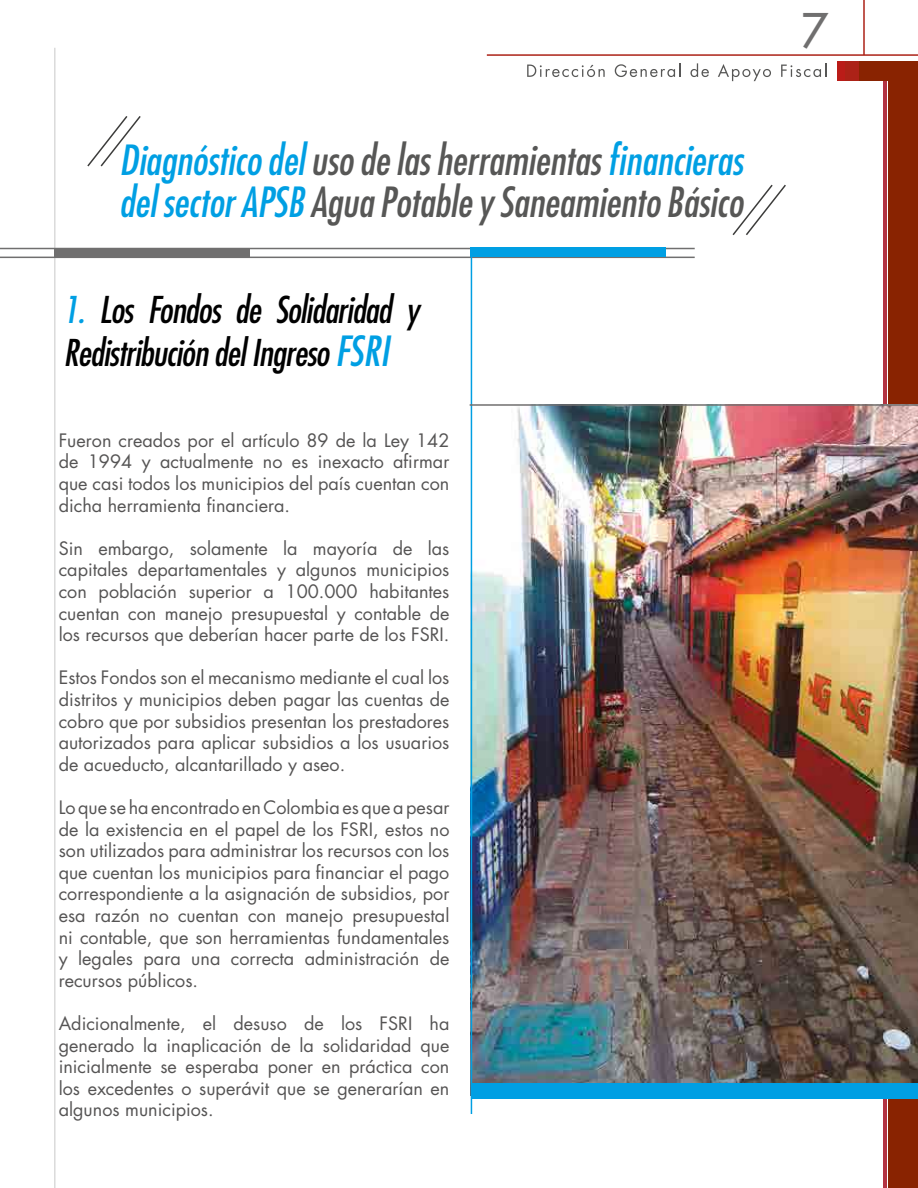
<style>
.page{position:relative;width:918px;height:1188px;background:#fff}
.page>*{position:absolute;margin:0;border:0;box-sizing:border-box;transform-origin:0 0}
.t1{font:500 46.5px "Futura Std";color:#706f6f}
.t2{font:italic condensed 40.5px/42px "Futura Std";color:#575756}
.t3{font:italic condensed 36px/43.2px "Futura Std";letter-spacing:-.02em;color:#000}
.t4{font:18px/21.6px "Futura Std";color:#555454;text-align:justify}
.s1{color:#009fe3}
.s2{font-size:40.5px;color:#009fe3}
</style>
<div class="page">
<svg style="left:527px;top:65px;width:78px;height:12px"></svg>
<svg style="left:615px;top:63px;width:65px;height:14px"></svg>
<svg style="left:690px;top:63px;width:19px;height:14px"></svg>
<svg style="left:718px;top:64px;width:53px;height:17px"></svg>
<svg style="left:781px;top:63px;width:45px;height:14px"></svg>
<div style="left:888px;top:71px;width:30px;height:1117px;background:#892301"></div>
<hr style="left:883px;top:74px;width:3px;height:1114px;background:#b33342">
<div style="left:855px;top:61px;width:63px;height:20px;background:#892301"></div>
<div style="left:839px;top:61px;width:20px;height:20px;background:#ac2217"></div>
<div style="left:837px;top:61px;width:8px;height:20px;background:#ba1c18"></div>
<hr style="left:487px;top:54px;width:431px;height:2px;background:#ac2217">
<hr style="left:863px;top:0;width:2px;height:55px;background:#ac2217">
<hr style="left:54px;top:48px;width:2px;height:1140px;background:#dadada">
<hr style="left:0;top:248px;width:695px;height:1px;background:#706f6f">
<hr style="left:0;top:257px;width:695px;height:1px;background:#706f6f">
<div style="left:55px;top:249px;width:195px;height:9px;background:#706f6f"></div>
<svg style="left:87px;top:116px;width:54px;height:51px"></svg>
<svg style="left:732px;top:184px;width:54px;height:51px"></svg>
<img style="left:470px;top:406px;width:448px;height:689px">
<hr style="left:471px;top:248px;width:1px;height:866px;background:#009fe3">
<div style="left:470px;top:248px;width:196px;height:9px;background:#009fe3"></div>
<div style="left:471px;top:1084px;width:447px;height:15px;background:#009fe3"></div>
<hr style="left:470px;top:404px;width:448px;height:2px;background:#706f6f">
<h2 class="t2" style="left:119px;top:140px;width:625px"><span class="s1">Diagnóstico del</span> uso de las herramientas <span class="s1">financieras del sector APSB</span> Agua Potable y Saneamiento Básico</h2>
<h3 class="t3" style="left:64px;top:289px;width:357px"><span class="s1">1.</span> Los Fondos de Solidaridad y<br>Redistribución del Ingreso <span class="s2">FSRI</span></h3>
<p class="t4" style="left:59px;top:430px;width:392px">Fueron creados por el artículo 89 de la Ley 142 de 1994 y actualmente no es inexacto afirmar que casi todos los municipios del país cuentan con dicha herramienta financiera.</p>
<p class="t4" style="left:59px;top:538px;width:392px">Sin embargo, solamente la mayoría de las capitales departamentales y algunos municipios con población superior a 100.000 habitantes cuentan con manejo presupuestal y contable de los recursos que deberían hacer parte de los FSRI.</p>
<p class="t4" style="left:59px;top:667px;width:392px">Estos Fondos son el mecanismo mediante el cual los distritos y municipios deben pagar las cuentas de cobro que por subsidios presentan los prestadores autorizados para aplicar subsidios a los usuarios de acueducto, alcantarillado y aseo.</p>
<p class="t4" style="left:59px;top:797px;width:392px">Lo que se ha encontrado en Colombia es que a pesar de la existencia en el papel de los FSRI, estos no son utilizados para administrar los recursos con los que cuentan los municipios para financiar el pago correspondiente a la asignación de subsidios, por esa razón no cuentan con manejo presupuestal ni contable, que son herramientas fundamentales y legales para una correcta administración de recursos públicos.</p>
<p class="t4" style="left:59px;top:1013px;width:392px">Adicionalmente, el desuso de los FSRI ha generado la inaplicación de la solidaridad que inicialmente se esperaba poner en práctica con los excedentes o superávit que se generarían en algunos municipios.</p>
<h1 class="t1" style="left:801px;top:2px;width:28px">7</h1>
</div>
